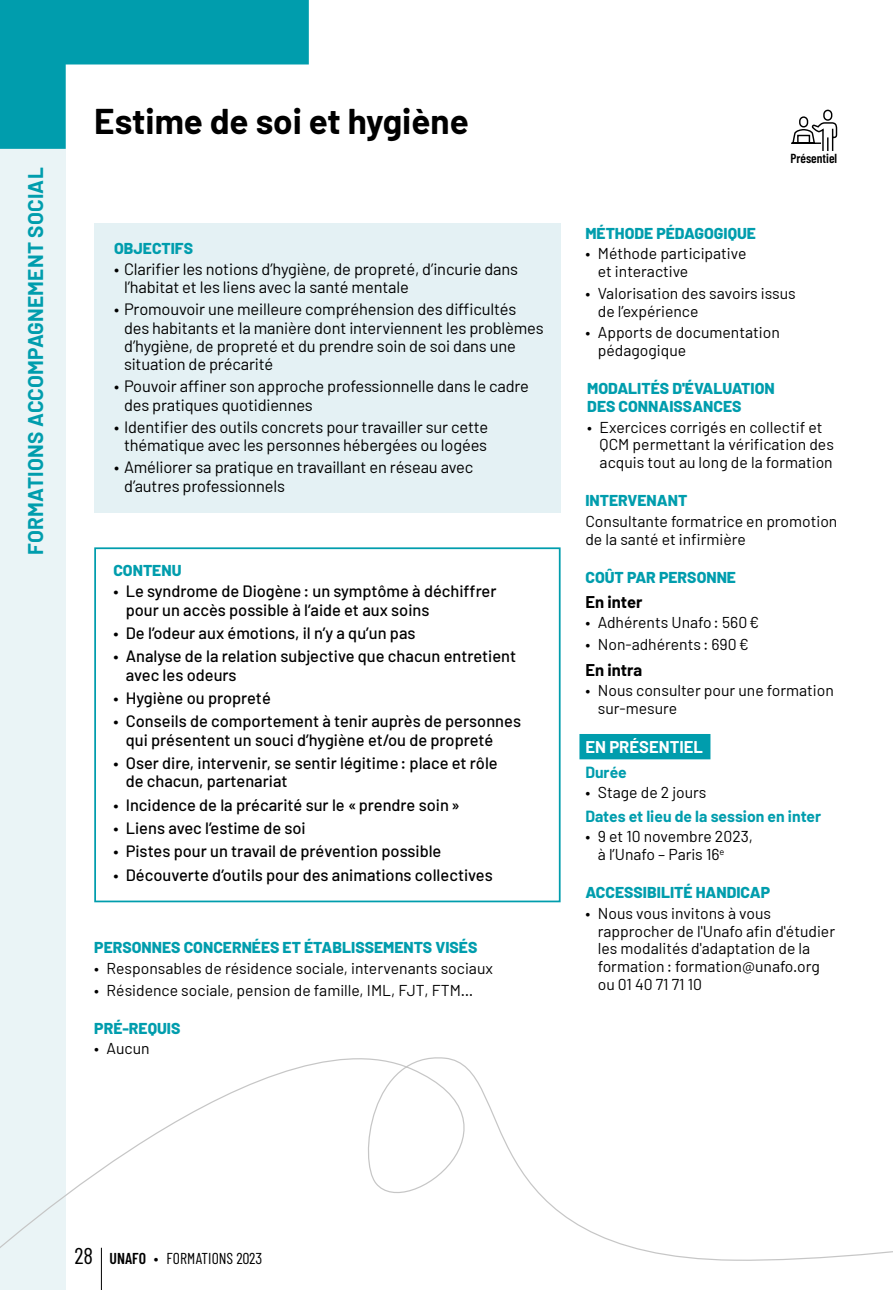
<style>
.page{position:relative;width:893px;height:1290px;background:#fff}
.page>*{position:absolute;margin:0;border:0;box-sizing:border-box;transform-origin:0 0}
.t1{font:700 35px "Barlow";color:#000}
.t2{font:700 20.82px "Barlow";letter-spacing:.01em;color:#009dad}
.t3{font:700 16.62px "Barlow";color:#000}
.t4{font:700 16.62px "Barlow";color:#fff}
.t5{font:500 16.45px/18.4px "Barlow";color:#000}
.t6{font:16.45px/18.4px "Barlow";letter-spacing:-.01em;color:#000}
.t7{font:15.75px/18px "Barlow";color:#000}
.t8{font:800 15.75px/18px "Barlow";color:#009dad}
.t9{font:700 15.75px "Barlow";color:#009dad}
.t10{font:15.75px "Barlow Condensed";color:#000}
.t11{font:600 13.12px "Barlow Condensed";color:#000}
.s1{font-size:22.75px}
.s2{font-weight:600}
</style>
<div class="page">
<hr style="left:101px;top:1248px;width:1px;height:42px;background:#000">
<div style="left:0;top:130px;width:66px;height:1160px;background:#eaf4f6"></div>
<svg style="left:0;top:0;width:309px;height:149px"></svg>
<svg style="left:0;top:1057px;width:893px;height:224px"></svg>
<div style="left:579px;top:734px;width:131px;height:25px;background:#009dad"></div>
<div style="left:94px;top:547px;width:467px;height:355px;border:2px solid #009dad"></div>
<div style="left:94px;top:223px;width:467px;height:290px;background:#e4f1f4"></div>
<svg style="left:791px;top:109px;width:47px;height:42px"></svg>
<h2 class="t2" style="left:23px;top:554px;width:388px;rotate:-90deg">FORMATIONS ACCOMPAGNEMENT SOCIAL</h2>
<h1 class="t1" style="left:94px;top:100px;width:376px">Estime de soi et hygiène</h1>
<p class="t8" style="left:114px;top:239px;width:81px">OBJECTIFS</p>
<p class="t6" style="left:124px;top:259px;width:396px;text-indent:-10px">• Clarifier les notions d’hygiène, de propreté, d’incurie dans l’habitat et les liens avec la santé mentale</p>
<p class="t6" style="left:124px;top:300px;width:421px;text-indent:-10px">• Promouvoir une meilleure compréhension des difficultés des habitants et la manière dont interviennent les problèmes d’hygiène, de propreté et du prendre soin de soi dans une situation de précarité</p>
<p class="t6" style="left:124px;top:377px;width:406px;text-indent:-10px">• Pouvoir affiner son approche professionnelle dans le cadre des pratiques quotidiennes</p>
<p class="t6" style="left:114px;top:417px;width:376px;text-align:center">• Identifier des outils concrets pour travailler sur cette thématique avec les personnes hébergées ou logées</p>
<p class="t6" style="left:124px;top:458px;width:351px;text-indent:-10px">• Améliorer sa pratique en travaillant en réseau avec d’autres professionnels</p>
<p class="t8" style="left:113px;top:561px;width:70px">CONTENU</p>
<p class="t5" style="left:126px;top:582px;width:372px;text-indent:-12px">• Le syndrome de Diogène: un symptôme à déchiffrer pour un accès possible à l’aide et aux soins</p>
<p class="t5" style="left:113px;top:623px;width:304px">• De l’odeur aux émotions, il n’y a qu’un pas</p>
<p class="t5" style="left:126px;top:647px;width:392px;text-indent:-12px">• Analyse de la relation subjective que chacun entretient avec les odeurs</p>
<p class="t5" style="left:113px;top:688px;width:159px">• Hygiène ou propreté</p>
<p class="t5" style="left:126px;top:712px;width:397px;text-indent:-12px">• Conseils de comportement à tenir auprès de personnes qui présentent un souci d’hygiène et/ou de propreté</p>
<p class="t5" style="left:126px;top:753px;width:374px;text-indent:-12px">• Oser dire, intervenir, se sentir légitime: place et rôle de chacun, partenariat</p>
<p class="t5" style="left:113px;top:795px;width:348px">• Incidence de la précarité sur le «prendre soin»</p>
<p class="t5" style="left:113px;top:818px;width:194px">• Liens avec l’estime de soi</p>
<p class="t5" style="left:113px;top:842px;width:330px">• Pistes pour un travail de prévention possible</p>
<p class="t5" style="left:113px;top:865px;width:381px">• Découverte d’outils pour des animations collectives</p>
<p class="t8" style="left:94px;top:938px;width:385px">PERSONNES CONCERNÉES ET ÉTABLISSEMENTS VISÉS</p>
<p class="t7" style="left:94px;top:959px;width:400px">• Responsables de résidence sociale, intervenants sociaux</p>
<p class="t7" style="left:94px;top:980px;width:381px">• Résidence sociale, pension de famille, IML, FJT, FTM…</p>
<p class="t8" style="left:94px;top:1019px;width:88px">PRÉ-REQUIS</p>
<p class="t7" style="left:94px;top:1039px;width:57px">• Aucun</p>
<p class="t11" style="left:790px;top:149px;width:48px">Présentiel</p>
<p class="t8" style="left:585px;top:224px;width:172px">MÉTHODE PÉDAGOGIQUE</p>
<p class="t7" style="left:598px;top:244px;width:150px;text-indent:-12px">• Méthode participative et interactive</p>
<p class="t7" style="left:598px;top:284px;width:199px;text-indent:-12px">• Valorisation des savoirs issus de l’expérience</p>
<p class="t7" style="left:598px;top:323px;width:184px;text-indent:-12px">• Apports de documentation pédagogique</p>
<p class="t8" style="left:587px;top:379px;width:189px">MODALITÉS D'ÉVALUATION<br>DES CONNAISSANCES</p>
<p class="t7" style="left:600px;top:417px;width:236px;text-indent:-12px">• Exercices corrigés en collectif et<br>QCM permettant la vérification des acquis tout au long de la formation</p>
<p class="t8" style="left:585px;top:492px;width:103px">INTERVENANT</p>
<p class="t7" style="left:585px;top:512px;width:254px">Consultante formatrice en promotion de la santé et infirmière</p>
<p class="t8" style="left:585px;top:568px;width:152px">COÛT PAR PERSONNE</p>
<p class="t3" style="left:585px;top:592px;width:59px">En inter</p>
<p class="t7" style="left:585px;top:613px;width:175px">• Adhérents Unafo: 560€</p>
<p class="t7" style="left:585px;top:634px;width:165px">• Non-adhérents : 690€</p>
<p class="t3" style="left:585px;top:660px;width:58px">En intra</p>
<p class="t7" style="left:598px;top:681px;width:238px;text-indent:-12px">• Nous consulter pour une formation sur-mesure</p>
<p class="t4" style="left:585px;top:736px;width:119px">EN PRÉSENTIEL</p>
<p class="t9" style="left:585px;top:763px;width:43px">Durée</p>
<p class="t7" style="left:585px;top:783px;width:123px">• Stage de 2 jours</p>
<p class="t9" style="left:585px;top:807px;width:237px">Dates et lieu de la session en inter</p>
<p class="t7" style="left:598px;top:827px;width:157px;text-indent:-12px">• 9 et 10 novembre 2023, à l’Unafo – Paris 16<sup>e</sup></p>
<p class="t8" style="left:585px;top:883px;width:186px">ACCESSIBILITÉ HANDICAP</p>
<p class="t7" style="left:598px;top:903px;width:239px;text-indent:-12px">• Nous vous invitons à vous rapprocher de l'Unafo afin d'étudier les modalités d'adaptation de la formation: formation@unafo.org ou 01 40 71 71 10</p>
<p class="t10" style="left:74px;top:1248px;width:190px"><span class="s1">28</span> <span class="s2">UNAFO</span> • FORMATIONS 2023</p>
</div>
